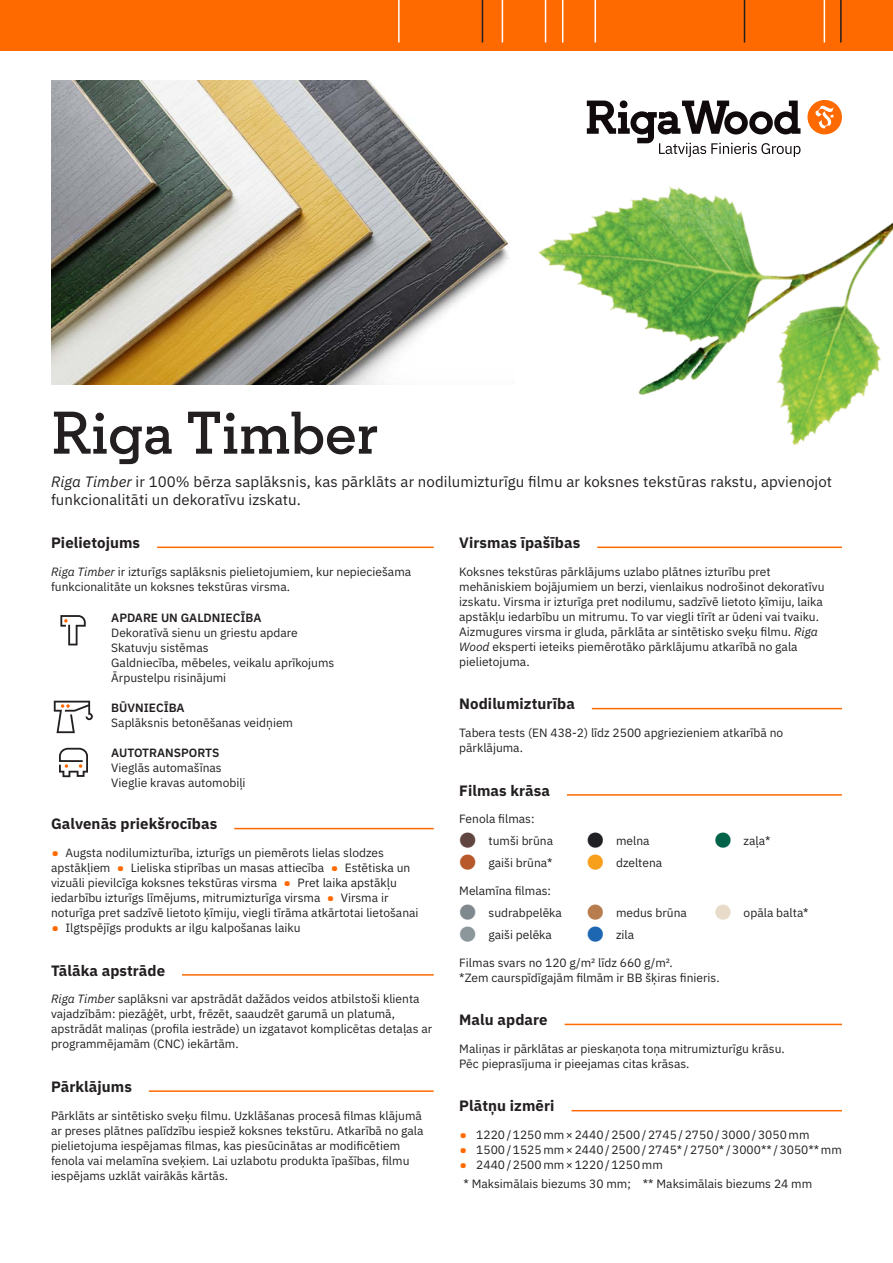
<style>
.page{position:relative;width:893px;height:1263px;background:#fff}
.page>*{position:absolute;margin:0;border:0;box-sizing:border-box;transform-origin:0 0}
.Nosaukums{font:600 60px "Regular Slab";letter-spacing:.005em;color:#231f20}
.ievadteksts{font:15px/18px "IBM Plex Sans";letter-spacing:.005em;color:#231f20}
.Sadaļa{font:700 15px "IBM Plex Sans";letter-spacing:.005em;color:#231f20}
.pamatteksts__6{font:12px/15px "IBM Plex Sans";color:#231f20}
.pamatteksts__3{font:12px/15px "IBM Plex Sans";color:#231f20}
.tabula{font:12px "IBM Plex Sans";color:#231f20}
.Virsraksts_tabulā{font:600 12px "IBM Plex Sans";color:#231f20}
.s1{font-style:italic}
.s2{font-size:21px;color:#ff6a00}
</style>
<div class="page">
<div style="left:0;top:0;width:893px;height:51px;background:#ff6a00"></div>
<hr style="left:398px;top:0;width:2px;height:43px;background:#fff">
<img style="left:481px;top:0;width:412px;height:549px">
<hr style="left:51px;top:547px;width:383px;height:1px;background:#ff6a00">
<div style="left:51px;top:544px;width:106px;height:7px;background:#fff"></div>
<hr style="left:51px;top:828px;width:383px;height:1px;background:#ff6a00">
<div style="left:51px;top:825px;width:183px;height:7px;background:#fff"></div>
<hr style="left:51px;top:974px;width:383px;height:1px;background:#ff6a00">
<div style="left:51px;top:971px;width:131px;height:8px;background:#fff"></div>
<hr style="left:51px;top:1090px;width:383px;height:2px;background:#ff6a00">
<div style="left:51px;top:1088px;width:98px;height:7px;background:#fff"></div>
<hr style="left:459px;top:547px;width:383px;height:1px;background:#ff6a00">
<div style="left:459px;top:544px;width:138px;height:7px;background:#fff"></div>
<hr style="left:459px;top:708px;width:383px;height:1px;background:#ff6a00">
<div style="left:459px;top:705px;width:133px;height:8px;background:#fff"></div>
<hr style="left:459px;top:794px;width:383px;height:2px;background:#ff6a00">
<div style="left:459px;top:791px;width:108px;height:8px;background:#fff"></div>
<hr style="left:459px;top:1024px;width:383px;height:1px;background:#ff6a00">
<div style="left:459px;top:1021px;width:106px;height:7px;background:#fff"></div>
<hr style="left:459px;top:1110px;width:383px;height:1px;background:#ff6a00">
<div style="left:459px;top:1107px;width:112px;height:8px;background:#fff"></div>
<svg style="left:60px;top:615px;width:26px;height:30px"></svg>
<svg style="left:54px;top:701px;width:39px;height:32px"></svg>
<svg style="left:59px;top:748px;width:29px;height:29px"></svg>
<img style="left:51px;top:81px;width:463px;height:303px">
<p class="Nosaukums" style="left:51px;top:396px;width:328px">Riga Timber</p>
<p class="ievadteksts" style="left:51px;top:471px;width:783px"><span class="s1">Riga Timber</span> ir 100% bērza saplāksnis, kas pārklāts ar nodilumizturīgu filmu ar koksnes tekstūras rakstu, apvienojot funkcionalitāti un dekoratīvu izskatu.</p>
<p class="Sadaļa" style="left:51px;top:531px;width:91px">Pielietojums</p>
<p class="pamatteksts__3" style="left:51px;top:563px;width:362px"><span class="s1">Riga Timber</span> ir izturīgs saplāksnis pielietojumiem, kur nepieciešama funkcionalitāte un koksnes tekstūras virsma.</p>
<p class="Virsraksts_tabulā" style="left:111px;top:608px;width:152px">APDARE UN GALDNIECĪBA</p>
<p class="tabula" style="left:111px;top:624px;width:188px">Dekoratīvā sienu un griestu apdare</p>
<p class="tabula" style="left:111px;top:639px;width:99px">Skatuvju sistēmas</p>
<p class="tabula" style="left:111px;top:654px;width:225px">Galdniecība, mēbeles, veikalu aprīkojums</p>
<p class="tabula" style="left:111px;top:669px;width:117px">Ārpustelpu risinājumi</p>
<p class="Virsraksts_tabulā" style="left:111px;top:698px;width:75px">BŪVNIECĪBA</p>
<p class="tabula" style="left:111px;top:714px;width:183px">Saplāksnis betonēšanas veidņiem</p>
<p class="Virsraksts_tabulā" style="left:111px;top:743px;width:110px">AUTOTRANSPORTS</p>
<p class="tabula" style="left:111px;top:759px;width:112px">Vieglās automašīnas</p>
<p class="tabula" style="left:111px;top:774px;width:136px">Vieglie kravas automobiļi</p>
<p class="Sadaļa" style="left:51px;top:812px;width:168px">Galvenās priekšrocības</p>
<p class="pamatteksts__6" style="left:51px;top:844px;width:369px"><span class="s2">•</span> Augsta nodilumizturība, izturīgs un piemērots lielas slodzes apstākļiem <span class="s2">•</span> Lieliska stiprības un masas attiecība <span class="s2">•</span> Estētiska un vizuāli pievilcīga koksnes tekstūras virsma <span class="s2">•</span> Pret laika apstākļu iedarbību izturīgs līmējums, mitrumizturīga virsma <span class="s2">•</span> Virsma ir noturīga pret sadzīvē lietoto ķīmiju, viegli tīrāma atkārtotai lietošanai</p>
<p class="pamatteksts__6" style="left:51px;top:919px;width:251px"><span class="s2">•</span> Ilgtspējīgs produkts ar ilgu kalpošanas laiku</p>
<p class="Sadaļa" style="left:51px;top:958px;width:116px">Tālāka apstrāde</p>
<p class="pamatteksts__6" style="left:51px;top:991px;width:383px"><span class="s1">Riga Timber</span> saplāksni var apstrādāt dažādos veidos atbilstoši klienta vajadzībām: piezāģēt, urbt, frēzēt, saaudzēt garumā un platumā, apstrādāt maliņas (profila iestrāde) un izgatavot komplicētas detaļas ar programmējamām (CNC) iekārtām.</p>
<p class="Sadaļa" style="left:51px;top:1075px;width:82px">Pārklājums</p>
<p class="pamatteksts__6" style="left:51px;top:1107px;width:374px">Pārklāts ar sintētisko sveķu filmu. Uzklāšanas procesā filmas klājumā ar preses plātnes palīdzību iespiež koksnes tekstūru. Atkarībā no gala pielietojuma iespējamas filmas, kas piesūcinātas ar modificētiem fenola vai melamīna sveķiem. Lai uzlabotu produkta īpašības, filmu iespējams uzklāt vairākās kārtās.</p>
<p class="Sadaļa" style="left:459px;top:531px;width:123px">Virsmas īpašības</p>
<p class="pamatteksts__6" style="left:459px;top:563px;width:367px">Koksnes tekstūras pārklājums uzlabo plātnes izturību pret mehāniskiem bojājumiem un berzi, vienlaikus nodrošinot dekoratīvu izskatu. Virsma ir izturīga pret nodilumu, sadzīvē lietoto ķīmiju, laika apstākļu iedarbību un mitrumu. To var viegli tīrīt ar ūdeni vai tvaiku.<br>Aizmugures virsma ir gluda, pārklāta ar sintētisko sveķu filmu. <span class="s1">Riga Wood</span> eksperti ieteiks piemērotāko pārklājumu atkarībā no gala pielietojuma.</p>
<p class="Sadaļa" style="left:459px;top:692px;width:117px">Nodilumizturība</p>
<p class="pamatteksts__6" style="left:459px;top:724px;width:325px">Tabera tests (EN 438-2) līdz 2500 apgriezieniem atkarībā no pārklājuma.</p>
<p class="Sadaļa" style="left:459px;top:778px;width:92px">Filmas krāsa</p>
<p class="pamatteksts__6" style="left:459px;top:811px;width:77px">Fenola filmas:</p>
<p class="pamatteksts__3" style="left:488px;top:832px;width:66px">tumši brūna</p>
<p class="pamatteksts__3" style="left:616px;top:832px;width:35px">melna</p>
<p class="pamatteksts__3" style="left:744px;top:832px;width:28px">zaļa*</p>
<p class="pamatteksts__3" style="left:488px;top:854px;width:66px">gaiši brūna*</p>
<p class="pamatteksts__3" style="left:616px;top:854px;width:48px">dzeltena</p>
<p class="pamatteksts__6" style="left:459px;top:882px;width:93px">Melamīna filmas:</p>
<p class="pamatteksts__3" style="left:488px;top:904px;width:75px">sudrabpelēka</p>
<p class="pamatteksts__3" style="left:616px;top:904px;width:72px">medus brūna</p>
<p class="pamatteksts__3" style="left:744px;top:904px;width:67px">opāla balta*</p>
<p class="pamatteksts__3" style="left:488px;top:926px;width:65px">gaiši pelēka</p>
<p class="pamatteksts__3" style="left:616px;top:926px;width:20px">zila</p>
<p class="pamatteksts__6" style="left:459px;top:954px;width:215px">Filmas svars no 120 g/m2 līdz 660 g/m2.</p>
<p class="pamatteksts__6" style="left:459px;top:969px;width:262px">*Zem caurspīdīgajām filmām ir BB šķiras finieris.</p>
<p class="Sadaļa" style="left:459px;top:1008px;width:90px">Malu apdare</p>
<p class="pamatteksts__6" style="left:459px;top:1040px;width:327px">Maliņas ir pārklātas ar pieskaņota toņa mitrumizturīgu krāsu.<br>Pēc pieprasījuma ir pieejamas citas krāsas.</p>
<p class="Sadaļa" style="left:459px;top:1094px;width:97px">Plātņu izmēri</p>
<p class="pamatteksts__6" style="left:459px;top:1126px;width:352px"><span class="s2">•</span> 1220 / 1250 mm × 2440 / 2500 / 2745 / 2750 / 3000 / 3050 mm</p>
<p class="pamatteksts__6" style="left:459px;top:1141px;width:384px"><span class="s2">•</span> 1500 / 1525 mm × 2440 / 2500 / 2745* / 2750* / 3000** / 3050** mm</p>
<p class="pamatteksts__6" style="left:459px;top:1156px;width:205px"><span class="s2">•</span> 2440 / 2500 mm × 1220 / 1250 mm</p>
<p class="pamatteksts__6" style="left:463px;top:1176px;width:350px">* Maksimālais biezums 30 mm; ** Maksimālais biezums 24 mm</p>
</div>
